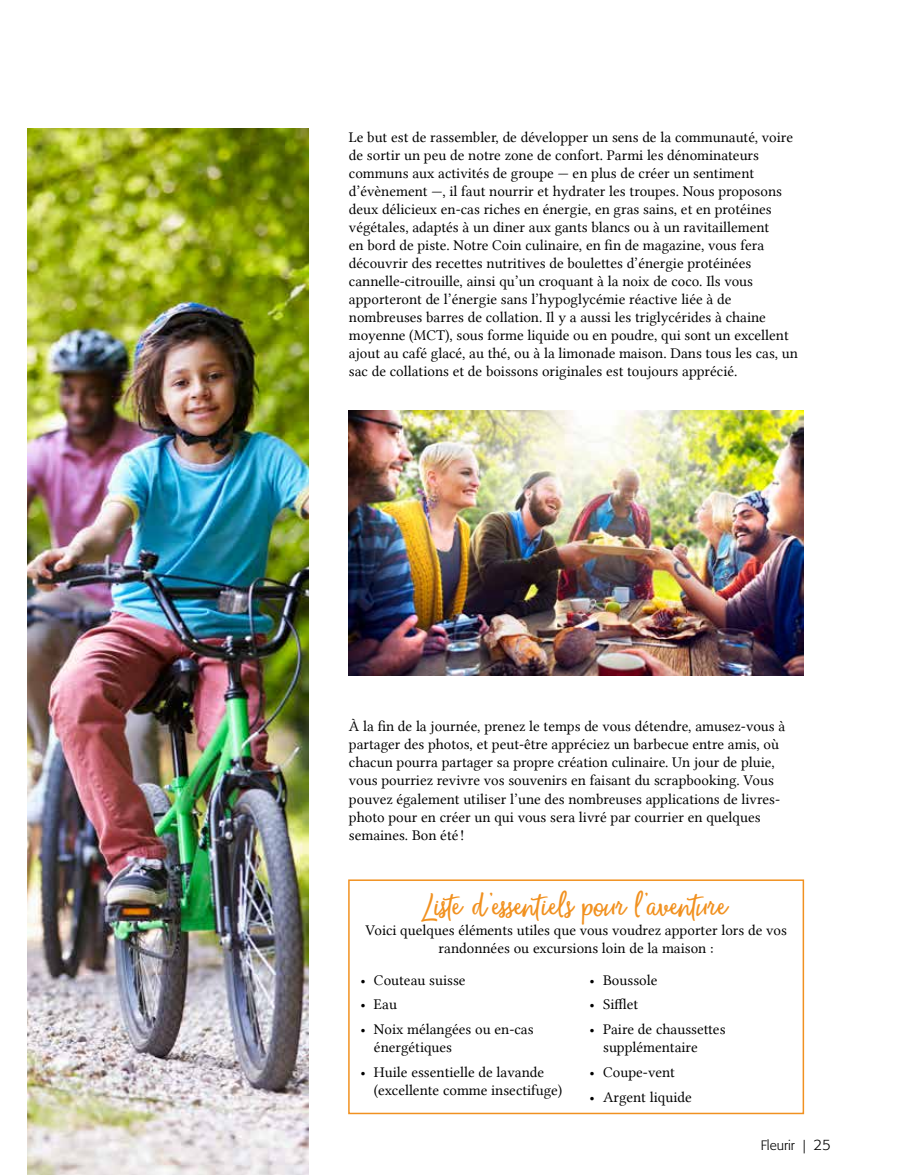
<style>
.page{position:relative;width:905px;height:1175px;background:#fff}
.page>*{position:absolute;margin:0;border:0;box-sizing:border-box;transform-origin:0 0}
.t1{font:31.5px "Money Penny Script";color:#f19120}
.t2{font:15px/18px "Lin Libertine";color:#000}
.t3{font:300 13.5px "Formata";color:#000}
.s1{font-size:15px}
</style>
<div class="page">
<img style="left:27px;top:128px;width:281px;height:1046px">
<img style="left:349px;top:410px;width:454px;height:266px">
<div style="left:348px;top:879px;width:456px;height:235px;border:2px solid #f19120"></div>
<p class="t2" style="left:349px;top:128px;width:450px">Le but est de rassembler, de développer un sens de la communauté, voire de sortir un peu de notre zone de confort. Parmi les dénominateurs communs aux activités de groupe — en plus de créer un sentiment d’évènement —, il faut nourrir et hydrater les troupes. Nous proposons deux délicieux en-cas riches en énergie, en gras sains, et en protéines végétales, adaptés à un diner aux gants blancs ou à un ravitaillement<br>en bord de piste. Notre Coin culinaire, en fin de magazine, vous fera découvrir des recettes nutritives de boulettes d’énergie protéinées cannelle-citrouille, ainsi qu’un croquant à la noix de coco. Ils vous apporteront de l’énergie sans l’hypoglycémie réactive liée à de nombreuses barres de collation. Il y a aussi les triglycérides à chaine moyenne (MCT), sous forme liquide ou en poudre, qui sont un excellent ajout au café glacé, au thé, ou à la limonade maison. Dans tous les cas, un sac de collations et de boissons originales est toujours apprécié.</p>
<p class="t2" style="left:349px;top:717px;width:438px">À la fin de la journée, prenez le temps de vous détendre, amusez-vous à partager des photos, et peut-être appréciez un barbecue entre amis, où chacun pourra partager sa propre création culinaire. Un jour de pluie, vous pourriez revivre vos souvenirs en faisant du scrapbooking. Vous pouvez également utiliser l’une des nombreuses applications de livres&shy;photo pour en créer un qui vous sera livré par courrier en quelques semaines. Bon été !</p>
<h1 class="t1" style="left:424px;top:884px;width:304px">Liste d’essentiels pour l’aventure</h1>
<p class="t2" style="left:365px;top:921px;width:423px;text-align:center">Voici quelques éléments utiles que vous voudrez apporter lors de vos randonnées ou excursions loin de la maison :</p>
<p class="t2" style="left:360px;top:970px;width:107px">• Couteau suisse</p>
<p class="t2" style="left:360px;top:995px;width:38px">• Eau</p>
<p class="t2" style="left:374px;top:1020px;width:161px;text-indent:-14px">• Noix mélangées ou en-cas énergétiques</p>
<p class="t2" style="left:374px;top:1062px;width:190px;text-indent:-14px">• Huile essentielle de lavande (excellente comme insectifuge)</p>
<p class="t2" style="left:589px;top:970px;width:69px">• Boussole</p>
<p class="t2" style="left:589px;top:995px;width:50px">• Sifflet</p>
<p class="t2" style="left:603px;top:1020px;width:124px;text-indent:-13px">• Paire de chaussettes supplémentaire</p>
<p class="t2" style="left:589px;top:1062px;width:87px">• Coupe-vent</p>
<p class="t2" style="left:589px;top:1087px;width:104px">• Argent liquide</p>
<p class="t3" style="left:760px;top:1137px;width:72px">Fleurir | <span class="s1">25</span></p>
</div>
